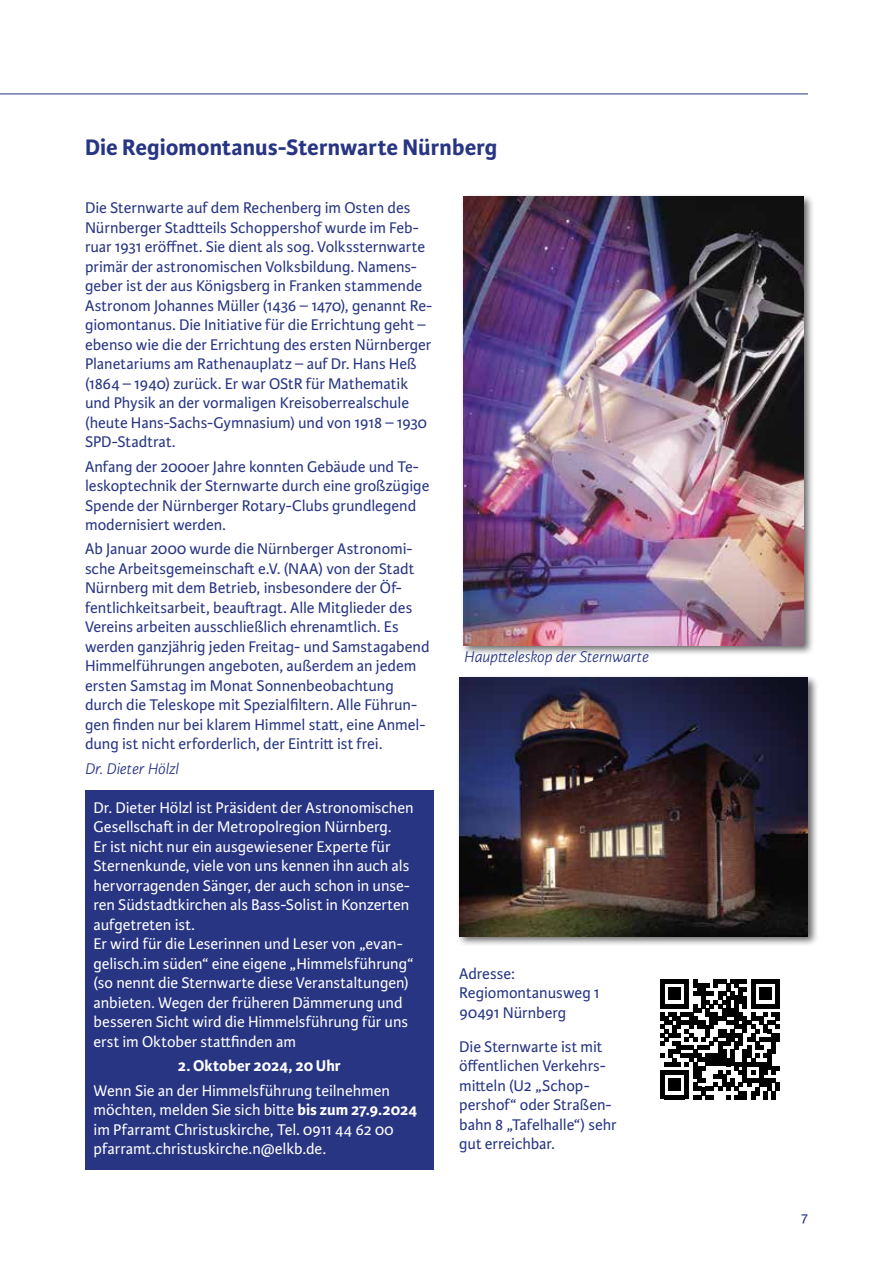
<style>
.page{position:relative;width:893px;height:1263px;background:#fff}
.page>*{position:absolute;margin:0;border:0;box-sizing:border-box;transform-origin:0 0}
.t1{font:700 24px "Karmina Sans";letter-spacing:.005em;color:#283583}
.t2{font:16.5px/19.5px "Karmina Sans";color:#283583}
.t3{font:16.5px/19.5px "Karmina Sans";color:#fff}
.t4{font:italic 300 16.5px "Karmina Sans";color:#283583}
.t5{font:700 16.5px "Karmina Sans";letter-spacing:.005em;color:#fff}
.t6{font:15px "Karmina Sans";color:#283583}
.s1{font-weight:700}
</style>
<div class="page">
<hr style="left:0;top:94px;width:808px;height:1px;background:#283583">
<div style="left:461px;top:193px;width:354px;height:463px;background:#000;opacity:.6"></div>
<img style="left:463px;top:196px;width:341px;height:449px">
<div style="left:85px;top:790px;width:349px;height:379px;background:#283583"></div>
<div style="left:456px;top:675px;width:363px;height:272px;background:#000;opacity:.6"></div>
<img style="left:459px;top:678px;width:349px;height:258px">
<svg style="left:660px;top:979px;width:120px;height:120px"></svg>
<h1 class="t1" style="left:85px;top:133px;width:414px">Die Regiomontanus-Sternwarte Nürnberg</h1>
<p class="t2" style="left:85px;top:198px;width:349px">Die Sternwarte auf dem Rechenberg im Osten des Nürnberger Stadtteils Schoppershof wurde im Feb&shy;ruar 1931 eröffnet. Sie dient als sog. Volkssternwarte primär der astronomischen Volksbildung. Namens&shy;geber ist der aus Königsberg in Franken stammende Astronom Johannes Müller (1436 – 1470), genannt Re&shy;giomontanus. Die Initiative für die Errichtung geht – ebenso wie die der Errichtung des ersten Nürnberger Planetariums am Rathenauplatz – auf Dr. Hans Heß (1864 – 1940) zurück. Er war OStR für Mathematik und Physik an der vormaligen Kreisoberrealschule (heute Hans-Sachs-Gymnasium) und von 1918 – 1930<br>SPD-Stadtrat.</p>
<p class="t2" style="left:85px;top:457px;width:346px">Anfang der 2000er Jahre konnten Gebäude und Te&shy;leskoptechnik der Sternwarte durch eine großzügige Spende der Nürnberger Rotary-Clubs grundlegend modernisiert werden.</p>
<p class="t2" style="left:85px;top:540px;width:346px">Ab Januar 2000 wurde die Nürnberger Astronomi&shy;sche Arbeitsgemeinschaft e.V. (NAA) von der Stadt Nürnberg mit dem Betrieb, insbesondere der Öf&shy;fentlichkeitsarbeit, beauftragt. Alle Mitglieder des Vereins arbeiten ausschließlich ehrenamtlich. Es werden ganzjährig jeden Freitag- und Samstagabend Himmelführungen angeboten, außerdem an jedem ersten Samstag im Monat Sonnenbeobachtung durch die Teleskope mit Spezialfiltern. Alle Führun&shy;gen finden nur bei klarem Himmel statt, eine Anmel&shy;dung ist nicht erforderlich, der Eintritt ist frei.</p>
<p class="t4" style="left:85px;top:759px;width:95px">Dr. Dieter Hölzl</p>
<p class="t3" style="left:94px;top:798px;width:322px">Dr. Dieter Hölzl ist Präsident der Astronomischen Gesellschaft in der Metropolregion Nürnberg.<br>Er ist nicht nur ein ausgewiesener Experte für Sternenkunde, viele von uns kennen ihn auch als hervorragenden Sänger, der auch schon in unse&shy;ren Südstadtkirchen als Bass-Solist in Konzerten aufgetreten ist.<br>Er wird für die Leserinnen und Leser von „evan&shy;gelisch.im süden“ eine eigene „Himmelsführung“ (so nennt die Sternwarte diese Veranstaltungen) anbieten. Wegen der früheren Dämmerung und besseren Sicht wird die Himmelsführung für uns erst im Oktober stattfinden am</p>
<p class="t5" style="left:178px;top:1056px;width:164px">2. Oktober 2024, 20 Uhr</p>
<p class="t3" style="left:94px;top:1081px;width:325px">Wenn Sie an der Himmelsführung teilnehmen möchten, melden Sie sich bitte <span class="s1">bis zum 27.9.2024 </span>im Pfarramt Christuskirche, Tel. 0911 44 62 00 pfarramt.christuskirche.n@elkb.de.</p>
<p class="t4" style="left:464px;top:647px;width:186px">Hauptteleskop der Sternwarte</p>
<p class="t2" style="left:459px;top:964px;width:142px">Adresse:<br>Regiomontanusweg 1<br>90491 Nürnberg</p>
<p class="t2" style="left:459px;top:1037px;width:159px">Die Sternwarte ist mit öffentlichen Verkehrs&shy;mitteln (U2 „Schop&shy;pershof“ oder Straßen&shy;bahn 8 „Tafelhalle“) sehr gut erreichbar.</p>
<p class="t6" style="left:801px;top:1209px;width:8px">7</p>
</div>
